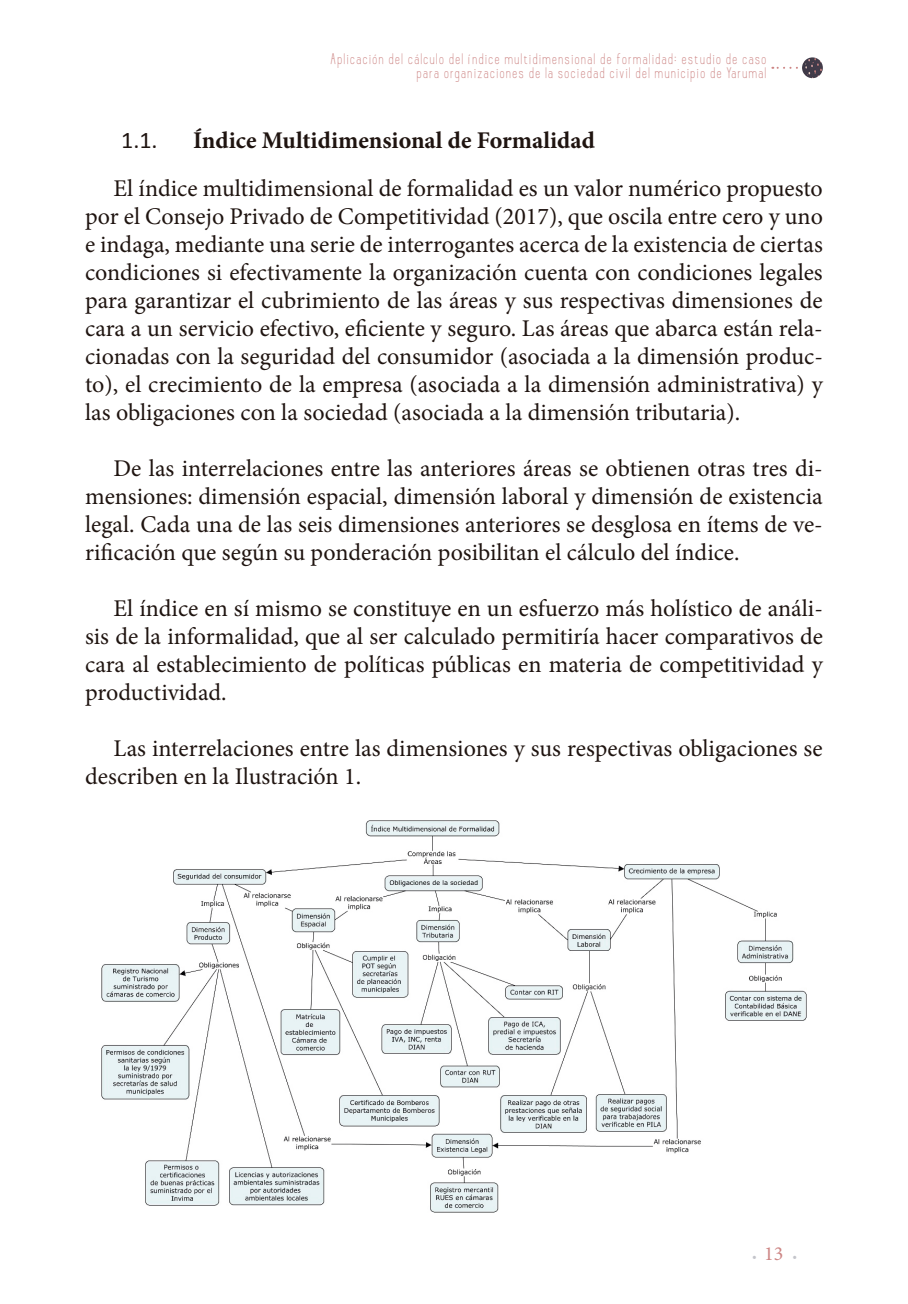
<style>
.page{position:relative;width:908px;height:1304px;background:#fff}
.page>*{position:absolute;margin:0;border:0;box-sizing:border-box;transform-origin:0 0}
.t1{font:24px/28px "Minion Pro";color:#1f1410;text-align:justify}
.t2{font:700 24px "Minion Pro";color:#1f1410}
.t3{font:24px "Calibri";color:#1f1410}
.t4{font:12px/14px "Prosciutto Sansish";letter-spacing:.055em;color:#cd8685;text-align:right}
.t5{font:12px "Minion Pro";color:#c4c5cb}
.s1{font-size:20px;color:#cd8685}
</style>
<div class="page">
<svg style="left:772px;top:67px;width:26px;height:2px"></svg>
<img style="left:801px;top:57px;width:21px;height:21px;border-radius:10px">
<img style="left:101px;top:820px;width:705px;height:392px">
<p class="t4" style="left:330px;top:53px;width:438px">Aplicación del cálculo del índice multidimensional de formalidad: estudio de caso para organizaciones de la sociedad civil del municipio de Yarumal</p>
<p class="t3" style="left:121px;top:125px;width:38px">1.1.</p>
<p class="t2" style="left:193px;top:123px;width:403px">Índice Multidimensional de Formalidad</p>
<p class="t1" style="left:85px;top:174px;width:739px;text-indent:28px">El índice multidimensional de formalidad es un valor numérico propuesto por el Consejo Privado de Competitividad (2017), que oscila entre cero y uno e indaga, mediante una serie de interrogantes acerca de la existencia de ciertas condiciones si efectivamente la organización cuenta con condiciones legales para garantizar el cubrimiento de las áreas y sus respectivas dimensiones de cara a un servicio efectivo, eficiente y seguro. Las áreas que abarca están rela&shy;cionadas con la seguridad del consumidor (asociada a la dimensión produc&shy;to), el crecimiento de la empresa (asociada a la dimensión administrativa) y las obligaciones con la sociedad (asociada a la dimensión tributaria).</p>
<p class="t1" style="left:85px;top:454px;width:738px;text-indent:28px">De las interrelaciones entre las anteriores áreas se obtienen otras tres di&shy;mensiones: dimensión espacial, dimensión laboral y dimensión de existencia legal. Cada una de las seis dimensiones anteriores se desglosa en ítems de ve&shy;rificación que según su ponderación posibilitan el cálculo del índice.</p>
<p class="t1" style="left:85px;top:594px;width:739px;text-indent:28px">El índice en sí mismo se constituye en un esfuerzo más holístico de análi&shy;sis de la informalidad, que al ser calculado permitiría hacer comparativos de cara al establecimiento de políticas públicas en materia de competitividad y productividad.</p>
<p class="t1" style="left:85px;top:734px;width:738px;text-indent:28px">Las interrelaciones entre las dimensiones y sus respectivas obligaciones se describen en la Ilustración 1.</p>
<p class="t5" style="left:751px;top:1248px;width:46px">• <span class="s1">13</span> •</p>
</div>
